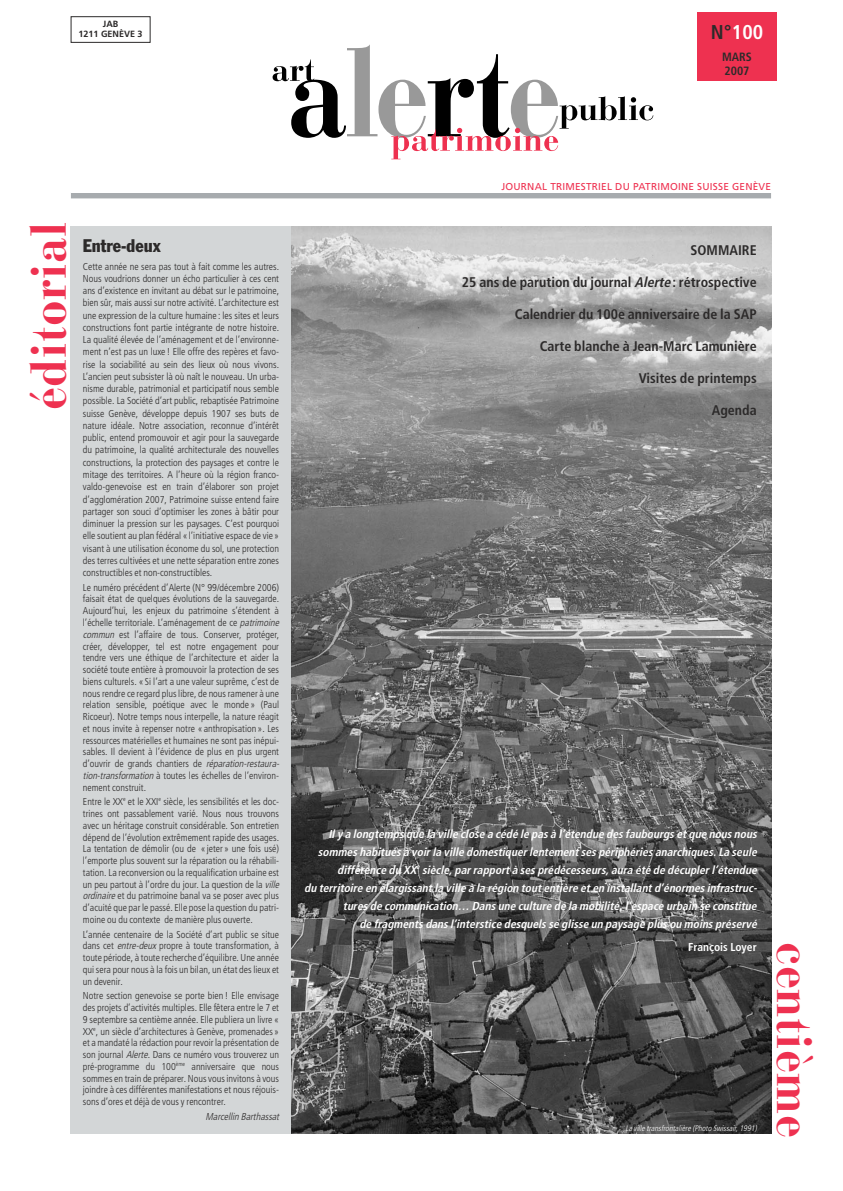
<style>
.page{position:relative;width:843px;height:1191px;background:#fff}
.page>*{position:absolute;margin:0;border:0;box-sizing:border-box;transform-origin:0 0}
.t1{font:700 50px "Bauer Bodoni";letter-spacing:.01em;color:#ee3150;scale:.92 1}
.t2{font:700 condensed 20px "Frutiger";color:#fff}
.t3{font:condensed 18px "Franklin Gothic";color:#2c2a2a}
.t4{font:700 condensed 14px "Frutiger";color:#2c2a2a}
.t5{font:700 condensed 12px/14.4px "Frutiger";color:#2c2a2a}
.t6{font:italic 700 condensed 11.5px/18px "Frutiger";color:#fff;text-align:right}
.t7{font:700 condensed 11.5px "Frutiger";color:#fff}
.t8{font:300 condensed 10px/11.8px "Frutiger";color:#2c2a2a;text-align:justify}
.t9{font:10px "Frutiger";letter-spacing:.02em;color:#ee3150}
.t10{font:italic 300 condensed 10px "Frutiger";color:#2c2a2a}
.t11{font:700 9px/10.8px "Frutiger";color:#2c2a2a;text-align:center}
.t12{font:italic 300 condensed 8px "Frutiger";color:#fff}
.s1{color:#2c2a2a}
.s2{font-style:italic}
</style>
<div class="page">
<div style="left:697px;top:12px;width:80px;height:69px;background:#ee3150"></div>
<svg style="left:273px;top:44px;width:380px;height:115px"></svg>
<div style="left:71px;top:192px;width:700px;height:6px;background:#a7abae"></div>
<div style="left:71px;top:17px;width:79px;height:26px;border:1px solid #2c2a2a"></div>
<div style="left:71px;top:227px;width:220px;height:907px;background:#d3d6d7"></div>
<img style="left:291px;top:227px;width:480px;height:907px">
<p class="t11" style="left:79px;top:19px;width:66px">JAB<br>1211 GENÈVE 3</p>
<h2 class="t2" style="left:711px;top:24px;width:54px"><span class="s1">N°</span>100</h2>
<p class="t5" style="left:722px;top:51px;width:31px">MARS<br>2007</p>
<h1 class="t1" style="left:29px;top:410px;width:206px;rotate:-90deg">éditorial</h1>
<h3 class="t3" style="left:83px;top:239px;width:79px">Entre-deux</h3>
<p class="t8" style="left:83px;top:261px;width:198px;line-height:12.3px">Cette année ne sera pas tout à fait comme les autres.<br>Nous voudrions donner un écho particulier à ces cent ans d’existence en invitant au débat sur le patrimoine, bien sûr, mais aussi sur notre activité. L’architecture est une expression de la culture humaine : les sites et leurs constructions font partie intégrante de notre histoire.<br>La qualité élevée de l’aménagement et de l’environne&shy;ment n’est pas un luxe! Elle offre des repères et favo&shy;rise la sociabilité au sein des lieux où nous vivons.<br>L’ancien peut subsister là où naît le nouveau. Un urba&shy;nisme durable, patrimonial et participatif nous semble possible. La Société d’art public, rebaptisée Patrimoine suisse Genève, développe depuis 1907 ses buts de nature idéale. Notre association, reconnue d’intérêt public, entend promouvoir et agir pour la sauvegarde du patrimoine, la qualité architecturale des nouvelles constructions, la protection des paysages et contre le mitage des territoires. A l’heure où la région franco&shy;valdo-genevoise est en train d’élaborer son projet d’agglomération 2007, Patrimoine suisse entend faire partager son souci d’optimiser les zones à bâtir pour diminuer la pression sur les paysages. C‘est pourquoi elle soutient au plan fédéral « l’initiative espace de vie » visant à une utilisation économe du sol, une protection des terres cultivées et une nette séparation entre zones constructibles et non-constructibles.</p>
<p class="t8" style="left:83px;top:582px;width:200px;text-align:left">Le numéro précédent d’Alerte (N° 99/décembre 2006) faisait état de quelques évolutions de la sauvegarde.<br>Aujourd’hui, les enjeux du patrimoine s’étendent à l’échelle territoriale. L’aménagement de ce <span class="s2">patrimoine commun</span> est l’affaire de tous. Conserver, protéger, créer, développer, tel est notre engagement pour tendre vers une éthique de l’architecture et aider la société toute entière à promouvoir la protection de ses biens culturels. « Si l’art a une valeur suprême, c’est de nous rendre ce regard plus libre, de nous ramener à une relation sensible, poétique avec le monde » (Paul Ricoeur). Notre temps nous interpelle, la nature réagit et nous invite à repenser notre « anthropisation». Les ressources matérielles et humaines ne sont pas inépui&shy;sables. Il devient à l’évidence de plus en plus urgent d’ouvrir de grands chantiers de <span class="s2">réparation-restaura&shy;tion-transformation</span> à toutes les échelles de l’environ&shy;nement construit.</p>
<p class="t8" style="left:83px;top:797px;width:200px;text-align:left">Entre le XX<sup>e</sup> et le XXI<sup>e</sup> siècle, les sensibilités et les doc&shy;trines ont passablement varié. Nous nous trouvons avec un héritage construit considérable. Son entretien dépend de l’évolution extrêmement rapide des usages.<br>La tentation de démolir (ou de « jeter » une fois usé) l’emporte plus souvent sur la réparation ou la réhabili&shy;tation. La reconversion ou la requalification urbaine est un peu partout à l’ordre du jour. La question de la <span class="s2">ville ordinaire</span>et du patrimoine banal va se poser avec plus d’acuité que par le passé. Elle pose la question du patri&shy;moine ou du contexte de manière plus ouverte.</p>
<p class="t8" style="left:83px;top:929px;width:198px">L’année centenaire de la Société d’art public se situe dans cet <span class="s2">entre-deux</span> propre à toute transformation, à toute période, à toute recherche d’équilibre. Une année qui sera pour nous à la fois un bilan, un état des lieux et un devenir.</p>
<p class="t8" style="left:83px;top:991px;width:198px">Notre section genevoise se porte bien ! Elle envisage des projets d’activités multiples. Elle fêtera entre le 7 et 9 septembre sa centième année. Elle publiera un livre « XX<sup>e</sup>, un siècle d’architectures à Genève, promenades » et a mandaté la rédaction pour revoir la présentation de son journal <span class="s2">Alerte</span>. Dans ce numéro vous trouverez un pré-programme du 100<sup>ème</sup> anniversaire que nous sommes en train de préparer. Nous vous invitons à vous joindre à ces différentes manifestations et nous réjouis&shy;sons d’ores et déjà de vous y rencontrer.</p>
<p class="t10" style="left:206px;top:1112px;width:77px">Marcellin Barthassat</p>
<p class="t9" style="left:501px;top:182px;width:271px">JOURNAL TRIMESTRIEL DU PATRIMOINE SUISSE GENÈVE</p>
<h3 class="t4" style="left:691px;top:244px;width:68px">SOMMAIRE</h3>
<h3 class="t4" style="left:462px;top:276px;width:296px">25 ans de parution du journal <span class="s2">Alerte</span>: rétrospective</h3>
<h3 class="t4" style="left:515px;top:308px;width:243px">Calendrier du 100e anniversaire de la SAP</h3>
<h3 class="t4" style="left:540px;top:340px;width:219px">Carte blanche à Jean-Marc Lamunière</h3>
<h3 class="t4" style="left:639px;top:372px;width:119px">Visites de printemps</h3>
<h3 class="t4" style="left:712px;top:404px;width:46px">Agenda</h3>
<p class="t6" style="left:304px;top:826px;width:456px">Ily a longtemps que la ville close a cédé le pas à l’étendue des faubourgs etque nous nous sommes habitués à voirla ville domestiquerlentementses périphéries anarchiques.La seule différence du XX<sup>e</sup> siècle,parrapportà ses prédécesseurs,aura été de décuplerl’étendue<br>du territoire en élargissantla ville à la région toutentière eten installantd’énormes infrastruc&shy;tures de communication… Dans une culture de la mobilité,l’espace urbain se constitue<br>de fragments dans l’interstice desquels se glisse un paysage plus ou moins préservé</p>
<p class="t7" style="left:688px;top:943px;width:70px">François Loyer</p>
<p class="t12" style="left:625px;top:1125px;width:135px">La ville transfrontalière (Photo Swissair,1991)</p>
<h1 class="t1" style="left:814px;top:942px;width:214px;rotate:90deg">centième</h1>
</div>
